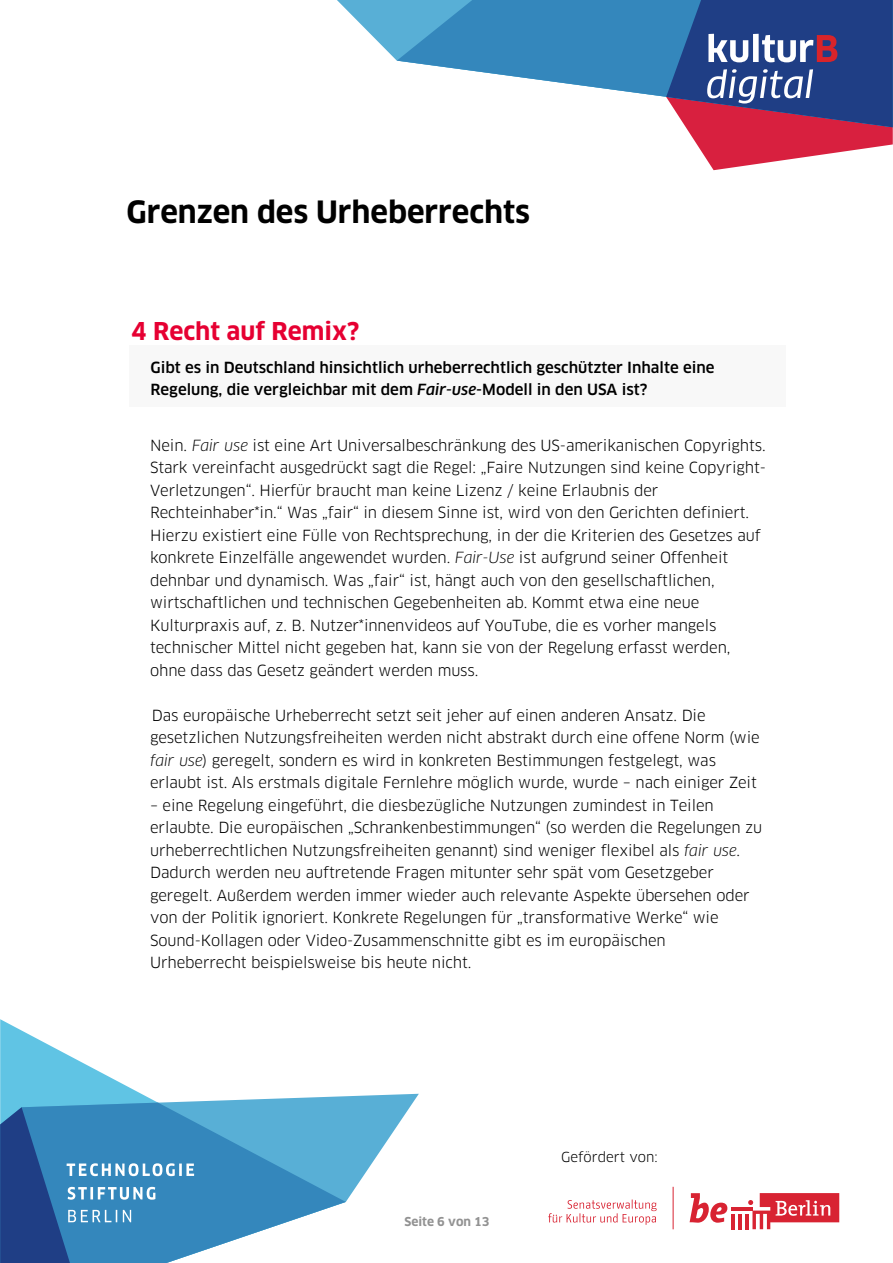
<style>
.page{position:relative;width:893px;height:1263px;background:#fff}
.page>*{position:absolute;margin:0;border:0;box-sizing:border-box;transform-origin:0 0}
.t1{font:700 30px "Clan Pro";color:#000}
.t2{font:700 24px "Clan Pro";color:#e60032}
.t3{font:15px/22.5px "Clan Pro";letter-spacing:-.01em;color:#000}
.t4{font:500 15px/22.5px "Clan Pro";color:#000}
.t5{font:13.5px "Clan Pro";color:#000}
.t6{font:700 12px "Clan Pro";color:#929292}
.s1{font-style:italic}
</style>
<div class="page">
<svg style="left:337px;top:0;width:60px;height:61px"></svg>
<svg style="left:397px;top:0;width:269px;height:97px;fill:#3487bc"></svg>
<svg style="left:0;top:1019px;width:142px;height:75px"></svg>
<svg style="left:0;top:1094px;width:419px;height:108px"></svg>
<svg style="left:0;top:1102px;width:346px;height:152px"></svg>
<svg style="left:0;top:1107px;width:194px;height:156px;background:#397cb3"></svg>
<svg style="left:666px;top:0;width:227px;height:170px;background:#72598a"></svg>
<svg style="left:690px;top:1193px;width:37px;height:30px"></svg>
<hr style="left:731px;top:1214px;width:3px;height:15px;background:#d82332">
<hr style="left:738px;top:1214px;width:3px;height:15px;background:#d82332">
<hr style="left:745px;top:1214px;width:4px;height:15px;background:#d82332">
<hr style="left:731px;top:1207px;width:21px;height:3px;background:#d82332">
<svg style="left:748px;top:1193px;width:91px;height:36px"></svg>
<hr style="left:673px;top:1187px;width:1px;height:42px;background:#d82332">
<svg style="left:548px;top:1199px;width:90px;height:23px"></svg>
<div style="left:129px;top:345px;width:656px;height:62px;background:#f8f8f8"></div>
<h1 class="t1" style="left:127px;top:195px;width:405px">Grenzen des Urheberrechts</h1>
<h2 class="t2" style="left:131px;top:318px;width:230px">4 Recht auf Remix?</h2>
<p class="t4" style="left:150px;top:356px;width:566px">Gibt es in Deutschland hinsichtlich urheberrechtlich geschützter Inhalte eine<br>Regelung, die vergleichbar mit dem <span class="s1">Fair-use</span>-Modell in den USA ist?</p>
<p class="t3" style="left:150px;top:434px;width:617px">Nein. <span class="s1">Fair use</span> ist eine Art Universalbeschränkung des US-amerikanischen Copyrights.<br>Stark vereinfacht ausgedrückt sagt die Regel: „Faire Nutzungen sind keine Copyright-Verletzungen“. Hierfür braucht man keine Lizenz / keine Erlaubnis der Rechteinhaber*in.“ Was „fair“ in diesem Sinne ist, wird von den Gerichten definiert.<br>Hierzu existiert eine Fülle von Rechtsprechung, in der die Kriterien des Gesetzes auf konkrete Einzelfälle angewendet wurden. <span class="s1">Fair-Use</span> ist aufgrund seiner Offenheit dehnbar und dynamisch. Was „fair“ ist, hängt auch von den gesellschaftlichen, wirtschaftlichen und technischen Gegebenheiten ab. Kommt etwa eine neue Kulturpraxis auf, z. B. Nutzer*innenvideos auf YouTube, die es vorher mangels technischer Mittel nicht gegeben hat, kann sie von der Regelung erfasst werden, ohne dass das Gesetz geändert werden muss.</p>
<p class="t3" style="left:150px;top:704px;width:611px">Das europäische Urheberrecht setzt seit jeher auf einen anderen Ansatz. Die gesetzlichen Nutzungsfreiheiten werden nicht abstrakt durch eine offene Norm (wie <span class="s1">fair use</span>) geregelt, sondern es wird in konkreten Bestimmungen festgelegt, was erlaubt ist. Als erstmals digitale Fernlehre möglich wurde, wurde – nach einiger Zeit</p>
<p class="t3" style="left:150px;top:794px;width:614px">– eine Regelung eingeführt, die diesbezügliche Nutzungen zumindest in Teilen erlaubte. Die europäischen „Schrankenbestimmungen“ (so werden die Regelungen zu urheberrechtlichen Nutzungsfreiheiten genannt) sind weniger flexibel als <span class="s1">fair use</span>.<br>Dadurch werden neu auftretende Fragen mitunter sehr spät vom Gesetzgeber geregelt. Außerdem werden immer wieder auch relevante Aspekte übersehen oder von der Politik ignoriert. Konkrete Regelungen für „transformative Werke“ wie Sound-Kollagen oder Video-Zusammenschnitte gibt es im europäischen Urheberrecht beispielsweise bis heute nicht.</p>
<p class="t6" style="left:404px;top:1215px;width:87px">Seite 6 von 13</p>
<p class="t5" style="left:561px;top:1149px;width:98px">Gefördert von:</p>
</div>
